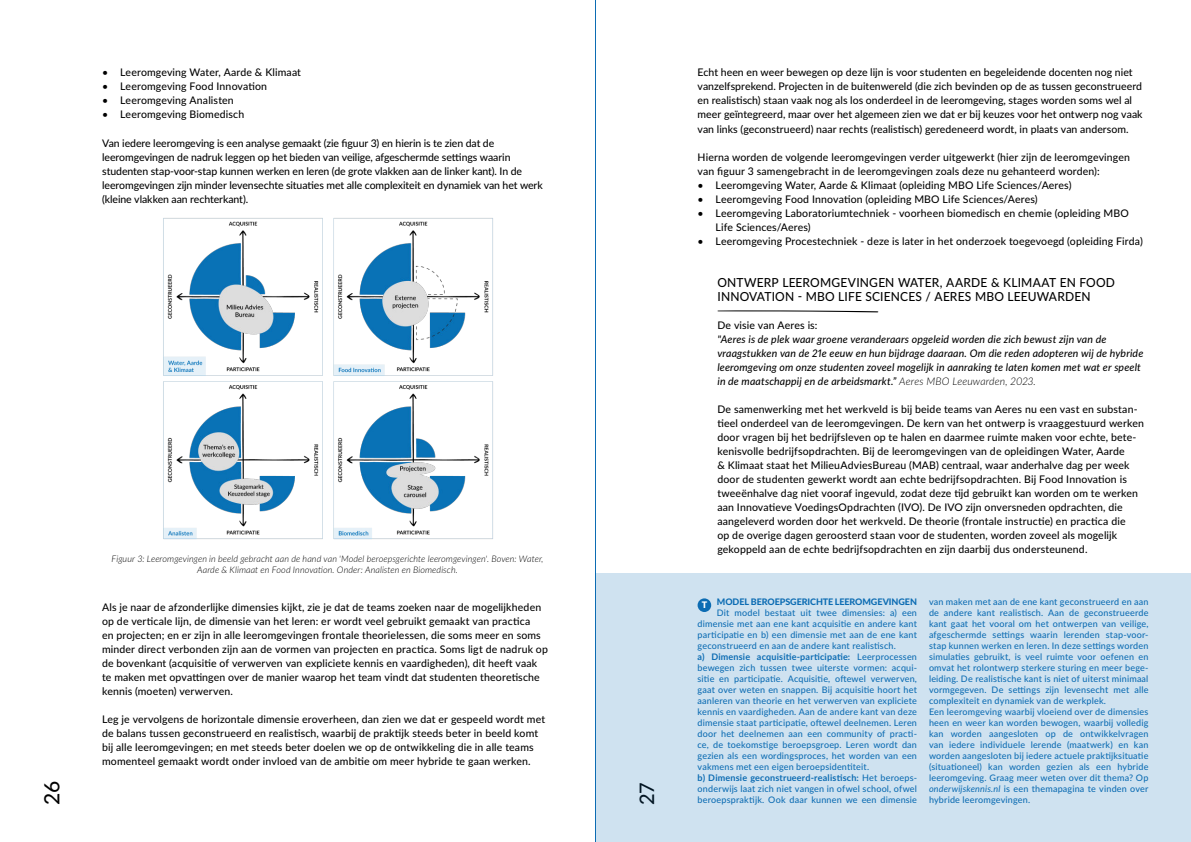
<style>
.page{position:relative;width:1191px;height:842px;background:#fff}
.page>*{position:absolute;margin:0;border:0;box-sizing:border-box;transform-origin:0 0}
.t1{font:500 21px "Lato";color:#000}
.t2{font:500 20px "Lato";color:#000}
.t3{font:500 12.5px/14px "Lato";letter-spacing:.015em;color:#000;scale:.96 1}
.t4{font:500 10.5px/14px "Lato";letter-spacing:.01em;color:#000}
.t5{font:italic 500 10.5px/14px "Lato";letter-spacing:.015em;color:#000}
.t6{font:500 9px/11px "Lato";letter-spacing:.02em;color:#0c6cb3}
.t7{font:italic 300 9px/10.8px "Lato";letter-spacing:.01em;color:#000;text-align:center}
.t8{font:700 9px "Lato";letter-spacing:.02em;color:#0c6cb3}
.t9{font:800 9px "Lato";letter-spacing:-.01em;color:#0c6cb3}
.s1{font-weight:300}
.s2{font-weight:900;color:#fff}
.s3{font-weight:500}
.s4{font-weight:400;font-style:italic}
</style>
<div class="page">
<img style="left:163px;top:218px;width:330px;height:322px">
<div style="left:595px;top:573px;width:596px;height:269px;background:#cfe2f0"></div>
<div style="left:697px;top:598px;width:14px;height:14px;background:#0c6cb3;border-radius:50%"></div>
<svg style="left:717px;top:310px;width:162px;height:2px"></svg>
<hr style="left:595px;top:0;width:1px;height:842px;background:#0c6cb3">
<p class="t4" style="left:102px;top:66px;width:200px">• Leeromgeving Water, Aarde &amp; Klimaat</p>
<p class="t4" style="left:102px;top:80px;width:167px">• Leeromgeving Food Innovation</p>
<p class="t4" style="left:102px;top:94px;width:133px">• Leeromgeving Analisten</p>
<p class="t4" style="left:102px;top:108px;width:144px">• Leeromgeving Biomedisch</p>
<p class="t4" style="left:102px;top:135px;width:442px">Van iedere leeromgeving is een analyse gemaakt (zie figuur 3) en hierin is te zien dat de leeromgevingen de na druk leggen op het bieden van veilige, afgeschermde settings waarin studenten stap-voor-stap kunnen werken en leren (de grote vlakken aan de linker kant). In de leeromgevingen zijn minder levensechte situaties met alle complexiteit en dynamiek van het werk (kleine vlakken aan rechterkant).</p>
<p class="t7" style="left:111px;top:553px;width:433px">Figuur 3: Leeromgevingen in beeld gebracht aan de hand van 'Model beroepsgerichte leeromgevingen'. Boven: Water,<br>Aarde &amp; Klimaat en Food Innovation. Onder: Analisten en Biomedisch.</p>
<p class="t4" style="left:102px;top:600px;width:447px">Als je naar de afzonderlijke dimensies kijkt, zie je dat de teams zoeken naar de mogelijkheden op de verticale lijn, de dimensie van het leren: er wordt veel gebruikt gemaakt van practica<br>en projecten; en er zijn in alle leeromgevingen frontale theorielessen, die soms meer en soms minder direct verbonden zijn aan de vormen van projecten en practica. Soms ligt de nadruk op de bovenkant (acquisitie of verwerven van expliciete kennis en vaardigheden), dit heeft vaak te maken met opvattingen over de manier waarop het team vindt dat studenten theoretische kennis (moeten) verwerven.</p>
<p class="t4" style="left:102px;top:712px;width:444px">Leg je vervolgens de horizontale dimensie eroverheen, dan zien we dat er gespeeld wordt met de balans tussen geconstrueerd en realistisch, waarbij de praktijk steeds beter in beeld komt bij alle leeromgevingen; en met steeds beter doelen we op de ontwikkeling die in alle teams momenteel gemaakt wordt onder invloed van de ambitie om meer hybride te gaan werken.</p>
<h1 class="t1" style="left:40px;top:805px;width:26px;rotate:-90deg">26</h1>
<h2 class="t2" style="left:635px;top:805px;width:25px;rotate:-90deg">27</h2>
<p class="t4" style="left:697px;top:65px;width:446px">Echt heen en weer bewegen op deze lijn is voor studenten en begeleidende docenten nog niet vanzelfsprekend. Projecten in de buitenwereld (die zich bevinden op de as tussen gecon strueerd en realistisch) staan vaak nog als los onderdeel in de leeromgeving, stages worden soms wel al meer geïntegreerd, maar over het algemeen zien we dat er bij keuzes voor het ontwerp nog vaak van links (geconstrueerd) naar rechts (realistisch) geredeneerd wordt, in plaats van andersom.</p>
<p class="t4" style="left:697px;top:149px;width:434px">Hierna worden de volgende leeromgevingen verder uitgewerkt (hier zijn de leeromgevingen van figuur 3 samengebracht in de leeromgevingen zoals deze nu gehanteerd worden):</p>
<p class="t4" style="left:697px;top:178px;width:375px">• Leeromgeving Water, Aarde &amp; Klimaat (opleiding MBO Life Sciences/Aeres)</p>
<p class="t4" style="left:697px;top:192px;width:341px">• Leeromgeving Food Innovation (opleiding MBO Life Sciences/Aeres)</p>
<p class="t4" style="left:715px;top:206px;width:415px;text-indent:-18px">• Leeromgeving Laboratoriumtechniek - voorheen biomedisch en chemie (opleiding MBO<br>Life Sciences/Aeres)</p>
<p class="t4" style="left:697px;top:234px;width:447px">• Leeromgeving Procestechniek - deze is later in het onderzoek toegevoegd (opleiding Firda)</p>
<p class="t3" style="left:717px;top:274px;width:415px">ONTWERP LEEROMGEVINGEN WATER, AARDE &amp; KLIMAAT EN FOOD<br>INNOVATION - MBO LIFE SCIENCES / AERES MBO LEEUWARDEN</p>
<p class="t4" style="left:717px;top:317px;width:102px">De visie van Aeres is:</p>
<p class="t5" style="left:717px;top:332px;width:427px">"Aeres is de plek waar groene veranderaars opgeleid worden die zich bewust zijn van de vraagstukken van de 21e eeuw en hun bijdrage daaraan. Om die reden adopteren wij de hybride leeromgeving om onze studenten zoveel mogelijk in aanraking te laten komen met wat er speelt in de maatschappij en de arbeidsmarkt.” <span class="s1">Aeres MBO Leeuwarden, 2023.</span></p>
<p class="t4" style="left:717px;top:401px;width:428px">De samenwerking met het werkveld is bij beide teams van Aeres nu een vast en substan&shy;tieel onderdeel van de leeromgevingen. De kern van het ontwerp is vraaggestuurd werken door vragen bij het bedrijfsleven op te halen en daarmee ruimte maken voor echte, bete&shy;kenis volle bedrijfsopdrachten. Bij de leeromgevingen van de opleidingen Water, Aarde<br>&amp; Klimaat staat het MilieuAdviesBureau (MAB) centraal, waar anderhalve dag per week door de studenten gewerkt wordt aan echte bedrijfsopdrachten. Bij Food Innovation is tweeënhalve dag niet vooraf ingevuld, zodat deze tijd gebruikt kan worden om te werken aan Innovatieve VoedingsOpdrachten (IVO). De IVO zijn onversneden opdrachten, die aangeleverd worden door het werkveld. De theorie (frontale instructie) en practica die<br>op de overige dagen geroosterd staan voor de studenten, worden zoveel als mogelijk gekoppeld aan de echte bedrijfsopdrachten en zijn daarbij dus ondersteunend.</p>
<p class="t9" style="left:702px;top:598px;width:217px"><span class="s2">T</span> MODEL BEROEPSGERICHTE LEER OMGEVINGEN</p>
<p class="t6" style="left:717px;top:607px;width:202px">Dit model bestaat uit twee dimensies: a) een</p>
<p class="t6" style="left:697px;top:618px;width:221px">dimensie met aan ene kant acquisitie en andere kant</p>
<p class="t6" style="left:697px;top:629px;width:221px">participatie en b) een dimensie met aan de ene kant</p>
<p class="t6" style="left:697px;top:640px;width:200px">geconstrueerd en aan de andere kant realistisch.</p>
<p class="t8" style="left:697px;top:650px;width:221px">a) Dimensie acquisitie-participatie: <span class="s3">Leerprocessen</span></p>
<p class="t6" style="left:697px;top:662px;width:221px">bewegen zich tussen twee uiterste vormen: acqui-</p>
<p class="t6" style="left:697px;top:673px;width:221px">sitie en participatie. Acquisitie, oftewel verwerven,</p>
<p class="t6" style="left:697px;top:684px;width:221px">gaat over weten en snappen. Bij acquisitie hoort het</p>
<p class="t6" style="left:697px;top:695px;width:221px">aanleren van theorie en het verwerven van expliciete</p>
<p class="t6" style="left:697px;top:706px;width:221px">kennis en vaardigheden. Aan de andere kant van deze</p>
<p class="t6" style="left:697px;top:717px;width:221px">dimensie staat participatie, oftewel deelnemen. Leren</p>
<p class="t6" style="left:697px;top:728px;width:221px">door het deelnemen aan een community of practi-</p>
<p class="t6" style="left:697px;top:739px;width:221px">ce, de toekomstige beroepsgroep. Leren wordt dan</p>
<p class="t6" style="left:697px;top:750px;width:221px">gezien als een wordingsproces, het worden van een</p>
<p class="t6" style="left:697px;top:761px;width:173px">vakmens met een eigen beroepsidentiteit.</p>
<p class="t8" style="left:697px;top:771px;width:221px">b) Dimensie geconstrueerd-realistisch: <span class="s3">Het beroeps-</span></p>
<p class="t6" style="left:697px;top:783px;width:221px">onderwijs laat zich niet vangen in ofwel school, ofwel</p>
<p class="t6" style="left:697px;top:794px;width:221px">beroepspraktijk. Ook daar kunnen we een dimensie</p>
<p class="t6" style="left:929px;top:596px;width:221px">van maken met aan de ene kant geconstrueerd en aan de andere kant realistisch. Aan de geconstrueerde kant gaat het vooral om het ontwerpen van veilige, afgeschermde settings waarin lerenden stap-voor&shy;stap kunnen werken en leren. In deze settings worden simulaties gebruikt, is veel ruimte voor oefenen en omvat het rolontwerp sterkere sturing en meer bege&shy;leiding. De realistische kant is niet of uiterst minimaal vormgegeven. De settings zijn levensecht met alle complexiteit en dynamiek van de werkplek.<br>Een leeromgeving waarbij vloeiend over de dimensies heen en weer kan worden bewogen, waarbij volledig kan worden aangesloten op de ontwikkelvragen van iedere individuele lerende (maatwerk) en kan worden aangesloten bij iedere actuele praktijksituatie (situationeel) kan worden gezien als een hybride leeromgeving. Graag meer weten over dit thema? Op <span class="s4">onderwijskennis.nl</span> is een themapagina te vinden over hybride leeromgevingen.</p>
</div>
